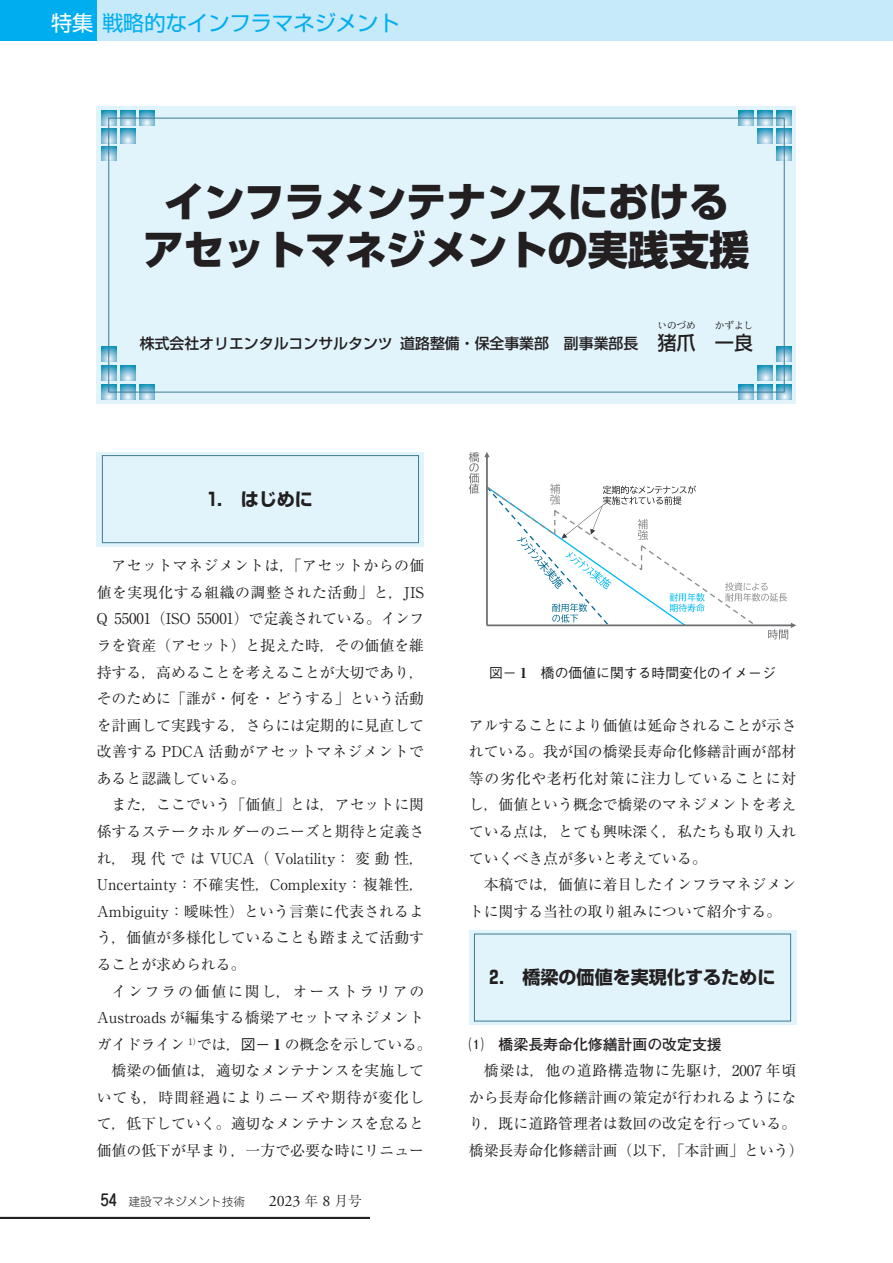
<style>
.page{position:relative;width:893px;height:1263px;background:#fff}
.page>*{position:absolute;margin:0;border:0;box-sizing:border-box;transform-origin:0 0}
.特集_タイトル{font:800 40.35px "Shin Go Pr 6 N";color:#231f20}
.t1{font:21.3px "Shin Go Pr 6 N";color:#00aeef}
.タイトル_名前_氏名ルビ付{font:500 19.2px "Shin Go Pr 6 N";color:#231f20}
.大見出し_1__特集{font:700 18px "Shin Go Pr 6 N";color:#231f20}
.本文_14Q{font:14.85px/26.5px "Ryumin Pr 6 N";color:#231f20;text-align:justify}
.タイトル_名前_氏名ルビ付-2{font:500 14.85px "Shin Go Pr 6 N";color:#231f20}
.中見出し__1___太ゴ{font:700 14.85px "Futo Go B101 Pr 6 N";color:#231f20}
.キャプション{font:500 13.8px "Gothic BBB Pr 6 N";color:#231f20}
.t2{font:300 11.7px "Jun 101 Pro";color:#231f20}
.タイトル_名前_氏名ルビ付-3{font:9.6px "Ryumin Pr 6 N";color:#231f20}
.s1{color:#fff}
.s2{font-size:19.2px}
.s3{font-family:"Gothic BBB Pr 6 N";font-weight:500}
.s4{font-weight:800}
.s5{font-family:"Jun 34 Pro";font-weight:500;font-size:15.9px}
.s6{font-family:"Adobe Garamond Pro";font-weight:400;font-size:15.9px}
.s7{font-family:"Ryumin Pr 6 N";font-size:13.8px}
.s8{font-family:"Ryumin Pr 6 N";font-weight:800}
</style>
<div class="page">
<div style="left:0;top:0;width:98px;height:40px;background:#00aeef"></div>
<div style="left:98px;top:0;width:795px;height:40px;background:#c6eafa"></div>
<div style="left:97px;top:452px;width:327px;height:94px;background:#e1f4fc"></div>
<div style="left:102px;top:455px;width:317px;height:88px;border:1px solid #3c7b93"></div>
<div style="left:469px;top:930px;width:327px;height:95px;background:#e1f4fc"></div>
<div style="left:97px;top:106px;width:699px;height:298px;background:#e1f4fc"></div>
<svg style="left:101px;top:111px;width:15px;height:14px"></svg>
<svg style="left:120px;top:111px;width:15px;height:14px"></svg>
<svg style="left:101px;top:128px;width:15px;height:15px"></svg>
<svg style="left:101px;top:146px;width:15px;height:15px"></svg>
<svg style="left:120px;top:128px;width:15px;height:15px"></svg>
<svg style="left:139px;top:111px;width:15px;height:14px"></svg>
<svg style="left:101px;top:385px;width:15px;height:14px"></svg>
<svg style="left:120px;top:385px;width:15px;height:14px"></svg>
<svg style="left:101px;top:366px;width:15px;height:14px"></svg>
<svg style="left:101px;top:347px;width:15px;height:14px"></svg>
<svg style="left:120px;top:366px;width:15px;height:14px"></svg>
<svg style="left:139px;top:385px;width:15px;height:14px"></svg>
<svg style="left:777px;top:111px;width:15px;height:14px"></svg>
<svg style="left:758px;top:111px;width:15px;height:14px"></svg>
<svg style="left:777px;top:128px;width:15px;height:15px"></svg>
<svg style="left:777px;top:146px;width:15px;height:15px"></svg>
<svg style="left:758px;top:128px;width:15px;height:15px"></svg>
<svg style="left:739px;top:111px;width:15px;height:14px"></svg>
<svg style="left:777px;top:385px;width:15px;height:14px"></svg>
<svg style="left:758px;top:385px;width:15px;height:14px"></svg>
<svg style="left:777px;top:366px;width:15px;height:14px"></svg>
<svg style="left:777px;top:347px;width:15px;height:14px"></svg>
<svg style="left:758px;top:366px;width:15px;height:14px"></svg>
<svg style="left:739px;top:385px;width:15px;height:14px"></svg>
<div style="left:108px;top:118px;width:677px;height:274px;border:1px solid #3c7b93"></div>
<svg style="left:469px;top:452px;width:327px;height:187px"></svg>
<hr style="left:0;top:1217px;width:370px;height:2px;background:#231f20">
<h2 class="t1" style="left:51px;top:6px;width:350px"><span class="s1">特集</span>戦略的なインフラマネジメント</h2>
<p class="特集_タイトル" style="left:164px;top:169px;width:567px">インフラメンテナンスにおける</p>
<p class="特集_タイトル" style="left:144px;top:217px;width:607px">アセットマネジメントの実践支援</p>
<p class="タイトル_名前_氏名ルビ付-3" style="left:715px;top:318px;width:40px">かずよし</p>
<p class="タイトル_名前_氏名ルビ付-3" style="left:657px;top:318px;width:40px">いのづめ</p>
<p class="タイトル_名前_氏名ルビ付" style="left:677px;top:327px;width:21px">爪</p>
<p class="タイトル_名前_氏名ルビ付" style="left:715px;top:327px;width:40px">一良</p>
<p class="タイトル_名前_氏名ルビ付-2" style="left:140px;top:331px;width:538px">株式会社オリエンタルコンサルタンツ 道路整備・保全事業部　副事業部長 <span class="s2">猪</span></p>
<p class="大見出し_1__特集" style="left:208px;top:485px;width:107px">1.　はじめに</p>
<p class="本文_14Q" style="left:97px;top:552px;width:329px;text-indent:15px">アセットマネジメントは，「アセットからの価値を実現化する組織の調整された活動」と，JIS Q 55001（ISO 55001）で定義されている。インフラを資産（アセット）と捉えた時，その価値を維持する，高めることを考えることが大切であり，そのために「誰が・何を・どうする」という活動を計画して実践する，さらには定期的に見直して改善する PDCA 活動がアセットマネジメントであると認識している。</p>
<p class="本文_14Q" style="left:97px;top:791px;width:329px;text-indent:15px">また，ここでいう「価値」とは，アセットに関係するステークホルダーのニーズと期待と定義され，現代では VUCA（ Volatility：変動性，Uncertainty：不確実性，Complexity：複雑性，Ambiguity：曖昧性）という言葉に代表されるよう，価値が多様化していることも踏まえて活動することが求められる。</p>
<p class="本文_14Q" style="left:97px;top:977px;width:336px;text-align:center">インフラの価値に関し，オーストラリアの<br>Austroads が編集する橋梁アセットマネジメントガイドライン <sup>1）</sup>では，<span class="s3">図－</span> <span class="s4">1</span> の概念を示している。</p>
<p class="本文_14Q" style="left:97px;top:1056px;width:329px;text-indent:15px">橋梁の価値は，適切なメンテナンスを実施していても，時間経過によりニーズや期待が変化して，低下していく。適切なメンテナンスを怠ると価値の低下が早まり，一方で必要な時にリニュー</p>
<p class="t2" style="left:101px;top:1192px;width:262px"><span class="s5">54</span> 建設マネジメント技術　　<span class="s6">2023</span> <span class="s7">年</span> <span class="s6">8</span> <span class="s7">月号</span></p>
<p class="キャプション" style="left:489px;top:661px;width:288px">図－ <span class="s8">1</span>　橋の価値に関する時間変化のイメージ</p>
<p class="本文_14Q" style="left:469px;top:711px;width:329px">アルすることにより価値は延命されることが示されている。我が国の橋梁長寿命化修繕計画が部材等の劣化や老朽化対策に注力していることに対し，価値という概念で橋梁のマネジメントを考えている点は，とても興味深く，私たちも取り入れていくべき点が多いと考えている。</p>
<p class="本文_14Q" style="left:469px;top:870px;width:329px;text-indent:15px">本稿では，価値に着目したインフラマネジメントに関する当社の取り組みについて紹介する。</p>
<p class="大見出し_1__特集" style="left:490px;top:963px;width:287px">2.　橋梁の価値を実現化するために</p>
<p class="中見出し__1___太ゴ" style="left:469px;top:1032px;width:254px">⑴　橋梁長寿命化修繕計画の改定支援</p>
<p class="本文_14Q" style="left:469px;top:1056px;width:336px;text-align:center">橋梁は，他の道路構造物に先駆け，2007 年頃<br>から長寿命化修繕計画の策定が行われるようになり，既に道路管理者は数回の改定を行っている。橋梁長寿命化修繕計画（以下，「本計画」という）</p>
</div>
